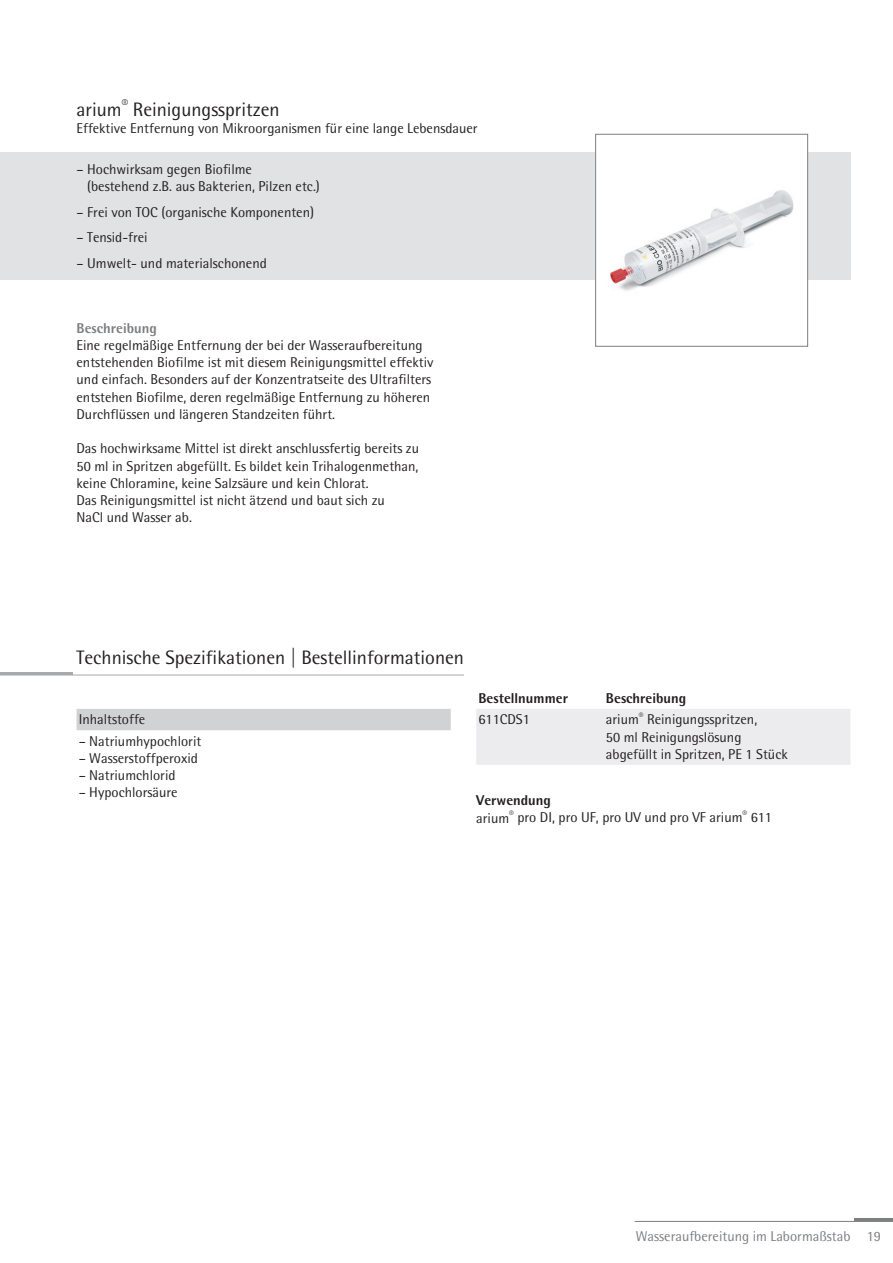
<style>
.page{position:relative;width:893px;height:1263px;background:#fff}
.page>*{position:absolute;margin:0;border:0;box-sizing:border-box;transform-origin:0 0}
.t1{font:19.5px "Sartorius Rotis Sans 2013";color:#231f20}
.t2{font:14.25px/17.2px "Sartorius Rotis Sans 2013";color:#231f20}
.t3{font:14.25px "Sartorius Rotis Sans 2013";color:#7c7e81}
.t4{font:800 14.25px "Sartorius Rotis Sans 2013";color:#231f20}
.t5{font:800 14.25px "Sartorius Rotis Sans 2013";color:#7c7e81}
.s1{font-weight:800}
</style>
<div class="page">
<hr style="left:635px;top:1221px;width:258px;height:1px;background:#7c7e81">
<hr style="left:855px;top:1218px;width:38px;height:3px;background:#7c7e81">
<div style="left:77px;top:709px;width:374px;height:21px;background:#d1d2d4"></div>
<div style="left:0;top:153px;width:850px;height:127px;background:#e1e2e4"></div>
<div style="left:596px;top:134px;width:212px;height:212px;background:#fff"></div>
<img style="left:610px;top:190px;width:184px;height:101px">
<div style="left:595px;top:134px;width:213px;height:213px;border:1px solid #7c7e81"></div>
<hr style="left:0;top:675px;width:464px;height:1px;background:#a8a9ad">
<hr style="left:0;top:672px;width:72px;height:3px;background:#a8a9ad">
<div style="left:476px;top:709px;width:374px;height:56px;background:#ececee"></div>
<h1 class="t1" style="left:77px;top:97px;width:205px">arium<sup>®</sup> Reinigungsspritzen</h1>
<p class="t2" style="left:77px;top:119px;width:403px">Effektive Entfernung von Mikroorganismen für eine lange Lebensdauer</p>
<p class="t2" style="left:87px;top:160px;width:234px;text-indent:-11px">– Hochwirksam gegen Biofilme<br>(bestehend z.B. aus Bakterien, Pilzen etc.)</p>
<p class="t2" style="left:77px;top:203px;width:239px">– Frei von TOC (organische Komponenten)</p>
<p class="t2" style="left:77px;top:229px;width:73px">– Tensid-frei</p>
<p class="t2" style="left:77px;top:254px;width:192px">– Umwelt- und materialschonend</p>
<p class="t5" style="left:77px;top:319px;width:82px">Beschreibung</p>
<p class="t2" style="left:77px;top:336px;width:358px">Eine regelmäßige Entfernung der bei der Wasseraufbereitung entstehenden Biofilme ist mit diesem Reinigungsmittel effektiv und einfach. Besonders auf der Konzentratseite des Ultrafilters entstehen Biofilme, deren regelmäßige Entfernung zu höheren Durchflüssen und längeren Standzeiten führt.</p>
<p class="t2" style="left:77px;top:440px;width:344px">Das hochwirksame Mittel ist direkt anschlussfertig bereits zu 50 ml in Spritzen abgefüllt. Es bildet kein Trihalogenmethan, keine Chloramine, keine Salzsäure und kein Chlorat.<br>Das Reinigungsmittel ist nicht ätzend und baut sich zu<br>NaCl und Wasser ab.</p>
<h1 class="t1" style="left:77px;top:646px;width:389px">Technische Spezifikationen | Bestellinformationen</h1>
<p class="t2" style="left:79px;top:711px;width:68px">Inhaltstoffe</p>
<p class="t2" style="left:79px;top:732px;width:124px">– Natriumhypochlorit</p>
<p class="t2" style="left:79px;top:749px;width:121px">– Wasserstoffperoxid</p>
<p class="t2" style="left:79px;top:766px;width:98px">– Natriumchlorid</p>
<p class="t2" style="left:79px;top:784px;width:100px">– Hypochlorsäure</p>
<p class="t4" style="left:478px;top:689px;width:91px">Bestellnummer</p>
<p class="t4" style="left:606px;top:689px;width:82px">Beschreibung</p>
<p class="t2" style="left:478px;top:711px;width:53px">611CDS1</p>
<p class="t2" style="left:606px;top:711px;width:183px">arium<sup>®</sup> Reinigungsspritzen,<br>50 ml Reinigungslösung abgefüllt in Spritzen, PE 1 Stück</p>
<p class="t2" style="left:476px;top:792px;width:297px"><span class="s1">Verwendung<br></span>arium<sup>®</sup> pro DI, pro UF, pro UV und pro VF arium<sup>®</sup> 611</p>
<p class="t3" style="left:636px;top:1228px;width:247px">Wasseraufbereitung im Labormaßstab 19</p>
</div>
